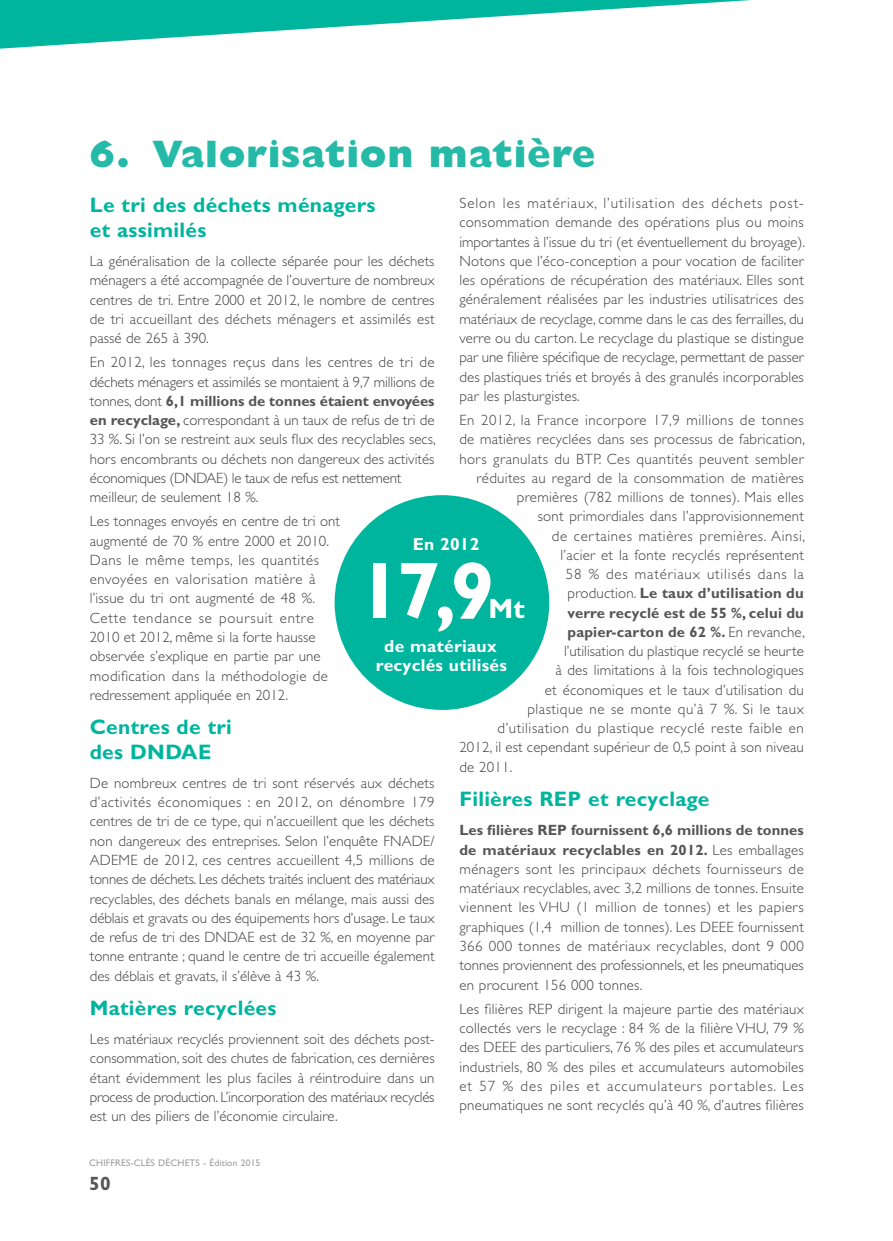
<style>
.page{position:relative;width:893px;height:1241px;background:#fff}
.page>*{position:absolute;margin:0;border:0;box-sizing:border-box;transform-origin:0 0}
.t1{font:700 80.5px "Gill Sans Std";color:#fff}
.t2{font:800 38.5px "Gill Sans Std";letter-spacing:.015em;color:#25baa7}
.t3{font:700 28px "Gill Sans Std";color:#fff}
.t4{font:700 21px/24.5px "Gill Sans Std";letter-spacing:.015em;color:#00b59e}
.t5{font:700 19.25px "Gill Sans Std";color:#555658}
.t6{font:700 17.5px/19.2px "Gill Sans Std";letter-spacing:.015em;color:#fff;text-align:center}
.t7{font:300 14.88px/19.2px "Gill Sans Std";letter-spacing:.015em;color:#404041;text-align:justify}
.t8{font:700 14.88px "Gill Sans Std";letter-spacing:.015em;color:#555658}
.t9{font:300 14.88px "Gill Sans Std";letter-spacing:.035em;color:#404041}
.t10{font:300 14.88px "Gill Sans Std";letter-spacing:.04em;color:#404041}
.t11{font:300 14.88px "Gill Sans Std";letter-spacing:.045em;color:#404041}
.t12{font:300 14.88px "Gill Sans Std";letter-spacing:.055em;color:#404041}
.t13{font:9.62px "Gill Sans Std";letter-spacing:.015em;color:#9d9fa1}
.s1{font-weight:700;color:#555658}
.s2{font-weight:300;color:#404041}
</style>
<div class="page">
<svg style="left:0;top:0;width:751px;height:49px"></svg>
<div style="left:335px;top:495px;width:214px;height:214px;background:#00b59e;border-radius:50%"></div>
<h2 class="t2" style="left:89px;top:139px;width:508px">6. Valorisation matière</h2>
<h3 class="t4" style="left:90px;top:195px;width:287px">Le tri des déchets ménagers et assimilés</h3>
<p class="t7" style="left:90px;top:253px;width:346px">La généralisation de la collecte séparée pour les déchets ménagers a été accompagnée de l’ouverture de nombreux centres de tri. Entre 2000 et 2012, le nombre de centres de tri accueillant des déchets ménagers et assimilés est passé de 265 à 390.</p>
<p class="t7" style="left:90px;top:354px;width:347px;text-align:left">En 2012, les tonnages reçus dans les centres de tri de déchets ménagers et assimilés se montaient à 9,7 millions de tonnes, dont <span class="s1">6,1 millions de tonnes étaient envoyées en recyclage,</span> correspondant à un taux de refus de tri de 33 %. Si l’on se restreint aux seuls flux des recyclables secs, hors encombrants ou déchets non dangereux des activités économiques (DNDAE) le taux de refus est nettement meilleur, de seulement 18 %.</p>
<p class="t7" style="left:90px;top:513px;width:252px;text-align:left">Les tonnages envoyés en centre de tri ont augmenté de 70 % entre 2000 et 2010.<br>Dans le même temps, les quantités envoyées en valorisation matière à l’issue du tri ont augmenté de 48 %.<br>Cette tendance se poursuit entre 2010 et 2012, même si la forte hausse observée s’explique en partie par une modification dans la méthodologie de redressement appliquée en 2012.</p>
<h3 class="t4" style="left:90px;top:717px;width:144px">Centres de tri des DNDAE</h3>
<p class="t7" style="left:90px;top:774px;width:346px">De nombreux centres de tri sont réservés aux déchets d’activités économiques : en 2012, on dénombre 179 centres de tri de ce type, qui n’accueillent que les déchets non dangereux des entreprises. Selon l’enquête FNADE/ ADEME de 2012, ces centres accueillent 4,5 millions de tonnes de déchets. Les déchets traités incluent des matériaux recyclables, des déchets banals en mélange, mais aussi des déblais et gravats ou des équipements hors d’usage. Le taux de refus de tri des DNDAE est de 32 %, en moyenne par tonne entrante ; quand le centre de tri accueille également des déblais et gravats, il s’élève à 43 %.</p>
<h3 class="t4" style="left:90px;top:997px;width:188px">Matières recyclées</h3>
<p class="t7" style="left:90px;top:1030px;width:346px">Les matériaux recyclés proviennent soit des déchets post&shy;consommation, soit des chutes de fabrication, ces dernières étant évidemment les plus faciles à réintroduire dans un process de production. L’incorporation des matériaux recyclés est un des piliers de l’économie circulaire.</p>
<p class="t7" style="left:459px;top:195px;width:347px">Selon les matériaux, l’utilisation des déchets post&shy;consommation demande des opérations plus ou moins importantes à l’issue du tri (et éventuellement du broyage).<br>Notons que l’éco-conception a pour vocation de faciliter les opérations de récupération des matériaux. Elles sont généralement réalisées par les industries utilisatrices des matériaux de recyclage, comme dans le cas des ferrailles, du verre ou du carton. Le recyclage du plastique se distingue par une filière spécifique de recyclage, permettant de passer des plastiques triés et broyés à des granulés incorporables par les plasturgistes.</p>
<p class="t9" style="left:459px;top:414px;width:346px">En 2012, la France incorpore 17,9 millions de tonnes</p>
<p class="t7" style="left:459px;top:431px;width:347px">de matières recyclées dans ses processus de fabrication,</p>
<p class="t7" style="left:459px;top:450px;width:346px">hors granulats du BTP. Ces quantités peuvent sembler</p>
<p class="t7" style="left:477px;top:469px;width:329px">réduites au regard de la consommation de matières</p>
<p class="t7" style="left:517px;top:489px;width:289px">premières (782 millions de tonnes). Mais elles</p>
<p class="t7" style="left:538px;top:508px;width:268px">sont primordiales dans l’approvisionnement</p>
<p class="t11" style="left:552px;top:530px;width:255px">de certaines matières premières. Ainsi,</p>
<p class="t7" style="left:561px;top:546px;width:245px">l’acier et la fonte recyclés représentent</p>
<p class="t12" style="left:566px;top:568px;width:239px">58 % des matériaux utilisés dans la</p>
<p class="t8" style="left:568px;top:587px;width:238px"><span class="s2">production.</span> Le taux d’utilisation du</p>
<p class="t8" style="left:568px;top:607px;width:238px">verre recyclé est de 55 %, celui du</p>
<p class="t8" style="left:568px;top:626px;width:239px">papier-carton de 62 %. <span class="s2">En revanche,</span></p>
<p class="t7" style="left:564px;top:643px;width:241px">l’utilisation du plastique recyclé se heurte</p>
<p class="t7" style="left:555px;top:662px;width:250px">à des limitations à la fois technologiques</p>
<p class="t7" style="left:545px;top:681px;width:261px">et économiques et le taux d’utilisation du</p>
<p class="t9" style="left:527px;top:703px;width:278px">plastique ne se monte qu’à 7 %. Si le taux</p>
<p class="t10" style="left:498px;top:722px;width:308px">d’utilisation du plastique recyclé reste faible en</p>
<p class="t7" style="left:459px;top:739px;width:346px">2012, il est cependant supérieur de 0,5 point à son niveau</p>
<p class="t7" style="left:459px;top:758px;width:55px">de 2011.</p>
<h3 class="t4" style="left:459px;top:789px;width:252px">Filières REP et recyclage</h3>
<p class="t7" style="left:459px;top:822px;width:346px"><span class="s1">Les filières REP fournissent 6,6 millions de tonnes de matériaux recyclables en 2012.</span> Les emballages ménagers sont les principaux déchets fournisseurs de matériaux recyclables, avec 3,2 millions de tonnes. Ensuite viennent les VHU (1 million de tonnes) et les papiers graphiques (1,4 million de tonnes). Les DEEE fournissent 366 000 tonnes de matériaux recyclables, dont 9 000 tonnes proviennent des professionnels, et les pneumatiques en procurent 156 000 tonnes.</p>
<p class="t7" style="left:459px;top:1000px;width:346px">Les filières REP dirigent la majeure partie des matériaux collectés vers le recyclage : 84 % de la filière VHU, 79 % des DEEE des particuliers, 76 % des piles et accumulateurs industriels, 80 % des piles et accumulateurs automobiles et 57 % des piles et accumulateurs portables. Les pneumatiques ne sont recyclés qu’à 40 %, d’autres filières</p>
<p class="t6" style="left:413px;top:536px;width:68px">En 2012</p>
<h1 class="t1" style="left:358px;top:560px;width:138px">17,9</h1>
<h3 class="t3" style="left:488px;top:598px;width:38px">Mt</h3>
<p class="t6" style="left:376px;top:638px;width:132px">de matériaux recyclés utilisés</p>
<p class="t13" style="left:89px;top:1159px;width:173px">CHIFFRES-CLÉS DÉCHETS - Édition 2015</p>
<p class="t5" style="left:89px;top:1175px;width:23px">50</p>
</div>
